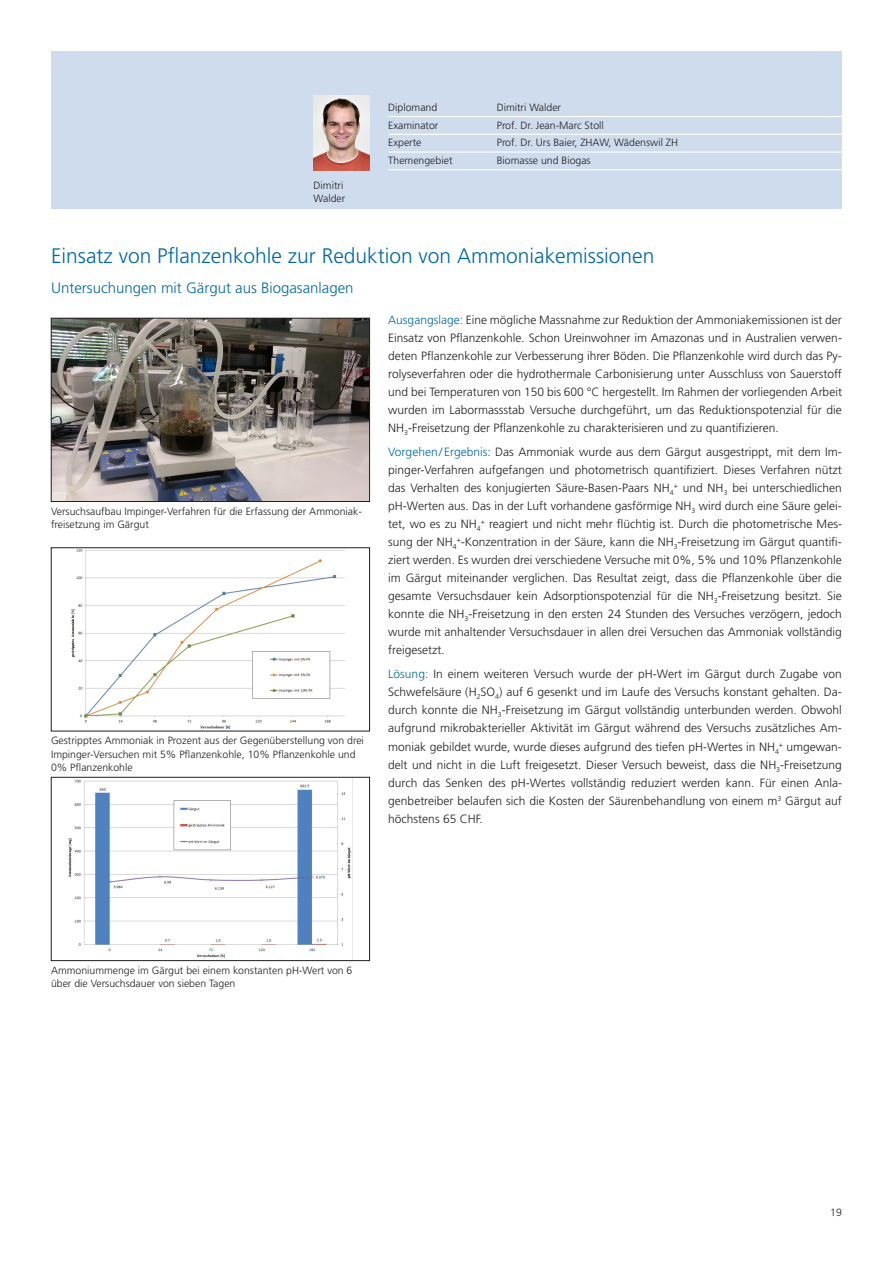
<style>
.page{position:relative;width:893px;height:1263px;background:#fff}
.page>*{position:absolute;margin:0;border:0;box-sizing:border-box;transform-origin:0 0}
.t1{font:300 21px "Frutiger LT Pro";color:#0068a5}
.t2{font:300 15px "Frutiger LT Pro";color:#0068a5}
.t3{font:300 12px/18px "Frutiger LT Pro";color:#231f20;text-align:justify}
.t4{font:300 10.5px/13.5px "Frutiger LT Pro";color:#231f20}
.s1{color:#0068a5}
</style>
<div class="page">
<div style="left:51px;top:51px;width:791px;height:157px;background:#cedced"></div>
<img style="left:53px;top:320px;width:315px;height:180px">
<div style="left:51px;top:318px;width:319px;height:184px;border:1px solid #231f20"></div>
<img style="left:71px;top:549px;width:274px;height:180px">
<div style="left:51px;top:547px;width:319px;height:184px;border:1px solid #231f20"></div>
<img style="left:68px;top:779px;width:285px;height:180px">
<div style="left:51px;top:777px;width:319px;height:184px;border:1px solid #231f20"></div>
<hr style="left:388px;top:116px;width:454px;height:1px;background:#fff">
<hr style="left:388px;top:134px;width:454px;height:1px;background:#fff">
<hr style="left:388px;top:151px;width:454px;height:2px;background:#fff">
<hr style="left:388px;top:169px;width:454px;height:1px;background:#fff">
<img style="left:314px;top:95px;width:56px;height:75px">
<p class="t4" style="left:314px;top:178px;width:33px">Dimitri<br>Walder</p>
<p class="t4" style="left:388px;top:101px;width:51px">Diplomand</p>
<p class="t4" style="left:497px;top:101px;width:66px">Dimitri Walder</p>
<p class="t4" style="left:388px;top:118px;width:52px">Examinator</p>
<p class="t4" style="left:497px;top:118px;width:109px">Prof. Dr. Jean-Marc Stoll</p>
<p class="t4" style="left:388px;top:136px;width:35px">Experte</p>
<p class="t4" style="left:497px;top:136px;width:183px">Prof. Dr. Urs Baier, ZHAW, Wädenswil ZH</p>
<p class="t4" style="left:388px;top:154px;width:66px">Themengebiet</p>
<p class="t4" style="left:497px;top:154px;width:95px">Biomasse und Biogas</p>
<h1 class="t1" style="left:51px;top:243px;width:605px">Einsatz von Pflanzenkohle zur Reduktion von Ammoniakemissionen</h1>
<p class="t2" style="left:51px;top:279px;width:304px">Untersuchungen mit Gärgut aus Biogasanlagen</p>
<p class="t4" style="left:51px;top:504px;width:312px">Versuchsaufbau Impinger-Verfahren für die Erfassung der Ammoniak&shy;freisetzung im Gärgut</p>
<p class="t4" style="left:51px;top:734px;width:314px">Gestripptes Ammoniak in Prozent aus der Gegenüberstellung von drei<br>Impinger-Versuchen mit 5% Pflanzenkohle, 10% Pflanzenkohle und<br>0% Pflanzenkohle</p>
<p class="t3" style="left:388px;top:311px;width:455px"><span class="s1">Ausgangslage:</span> Eine mögliche Massnahme zur Reduktion der Ammoniakemissionen ist der Einsatz von Pflanzenkohle. Schon Ureinwohner im Amazonas und in Australien verwen&shy;deten Pflanzenkohle zur Verbesserung ihrer Böden. Die Pflanzenkohle wird durch das Py&shy;rolyseverfahren oder die hydrothermale Carbonisierung unter Ausschluss von Sauerstoff und bei Temperaturen von 150 bis 600 °C hergestellt. Im Rahmen der vorliegenden Arbeit wurden im Labormassstab Versuche durchgeführt, um das Reduktionspotenzial für die NH<sub>3</sub>-Freisetzung der Pflanzenkohle zu charakterisieren und zu quantifizieren.</p>
<p class="t3" style="left:388px;top:443px;width:455px"><span class="s1">Vorgehen/Ergebnis:</span> Das Ammoniak wurde aus dem Gärgut ausgestrippt, mit dem Im&shy;pinger-Verfahren aufgefangen und photometrisch quantifiziert. Dieses Verfahren nützt das Verhalten des konjugierten Säure-Basen-Paars NH<sub>4</sub><sup>+</sup> und NH<sub>3</sub> bei unterschiedlichen pH-Werten aus. Das in der Luft vorhandene gasförmige NH<sub>3</sub> wird durch eine Säure gelei&shy;tet, wo es zu NH<sub>4</sub><sup>+</sup> reagiert und nicht mehr flüchtig ist. Durch die photometrische Mes&shy;sung der NH<sub>4</sub><sup>+</sup>-Konzentration in der Säure, kann die NH<sub>3</sub>-Freisetzung im Gärgut quantifi&shy;ziert werden. Es wurden drei verschiedene Versuche mit 0%, 5% und 10% Pflanzenkohle im Gärgut miteinander verglichen. Das Resultat zeigt, dass die Pflanzenkohle über die gesamte Versuchsdauer kein Adsorptionspotenzial für die NH<sub>3</sub>-Freisetzung besitzt. Sie konnte die NH<sub>3</sub>-Freisetzung in den ersten 24 Stunden des Versuches verzögern, jedoch wurde mit anhaltender Versuchsdauer in allen drei Versuchen das Ammoniak vollständig freigesetzt.</p>
<p class="t3" style="left:388px;top:665px;width:455px"><span class="s1">Lösung:</span> In einem weiteren Versuch wurde der pH-Wert im Gärgut durch Zugabe von Schwefelsäure (H<sub>2</sub>SO<sub>4</sub>) auf 6 gesenkt und im Laufe des Versuchs konstant gehalten. Da&shy;durch konnte die NH<sub>3</sub>-Freisetzung im Gärgut vollständig unterbunden werden. Obwohl aufgrund mikrobakterieller Aktivität im Gärgut während des Versuchs zusätzliches Am&shy;moniak gebildet wurde, wurde dieses aufgrund des tiefen pH-Wertes in NH<sub>4</sub><sup>+</sup> umgewan&shy;delt und nicht in die Luft freigesetzt. Dieser Versuch beweist, dass die NH<sub>3</sub>-Freisetzung durch das Senken des pH-Wertes vollständig reduziert werden kann. Für einen Anla&shy;genbetreiber belaufen sich die Kosten der Säurenbehandlung von einem m<sup>3</sup> Gärgut auf höchstens 65 CHF.</p>
<p class="t4" style="left:51px;top:963px;width:303px">Ammoniummenge im Gärgut bei einem konstanten pH-Wert von 6 über die Versuchsdauer von sieben Tagen</p>
<p class="t4" style="left:830px;top:1206px;width:13px">19</p>
</div>
